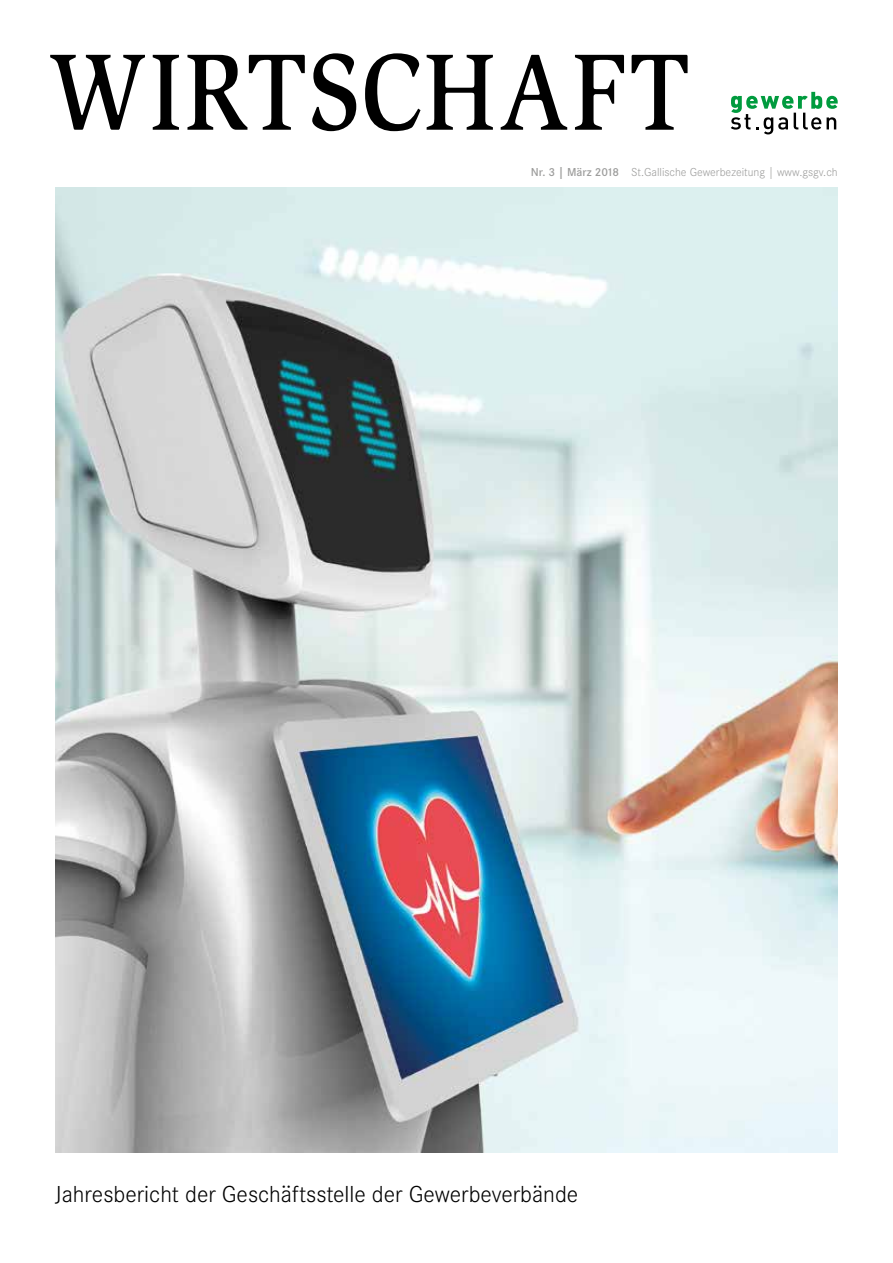
<style>
.page{position:relative;width:893px;height:1263px;background:#fff}
.page>*{position:absolute;margin:0;border:0;box-sizing:border-box;transform-origin:0 0}
.t1{font:500 111.75px "Slimbach LT";letter-spacing:.02em;color:#000;scale:.88 1}
.t2{font:300 24px "Corporate S";color:#000}
.t3{font:300 12px "Corporate S";color:#9d9d9c}
.s1{font-weight:600}
</style>
<div class="page">
<svg style="left:731px;top:92px;width:107px;height:42px"></svg>
<img style="left:55px;top:187px;width:783px;height:965px">
<h1 class="t1" style="left:48px;top:25px;width:731px">WIRTSCHAFT</h1>
<p class="t3" style="left:531px;top:166px;width:308px"><span class="s1">Nr. 3 | März 2018</span> St.Gallische Gewerbezeitung | www.gsgv.ch</p>
<h2 class="t2" style="left:55px;top:1181px;width:525px">Jahresbericht der Geschäftsstelle der Gewerbeverbände</h2>
</div>
